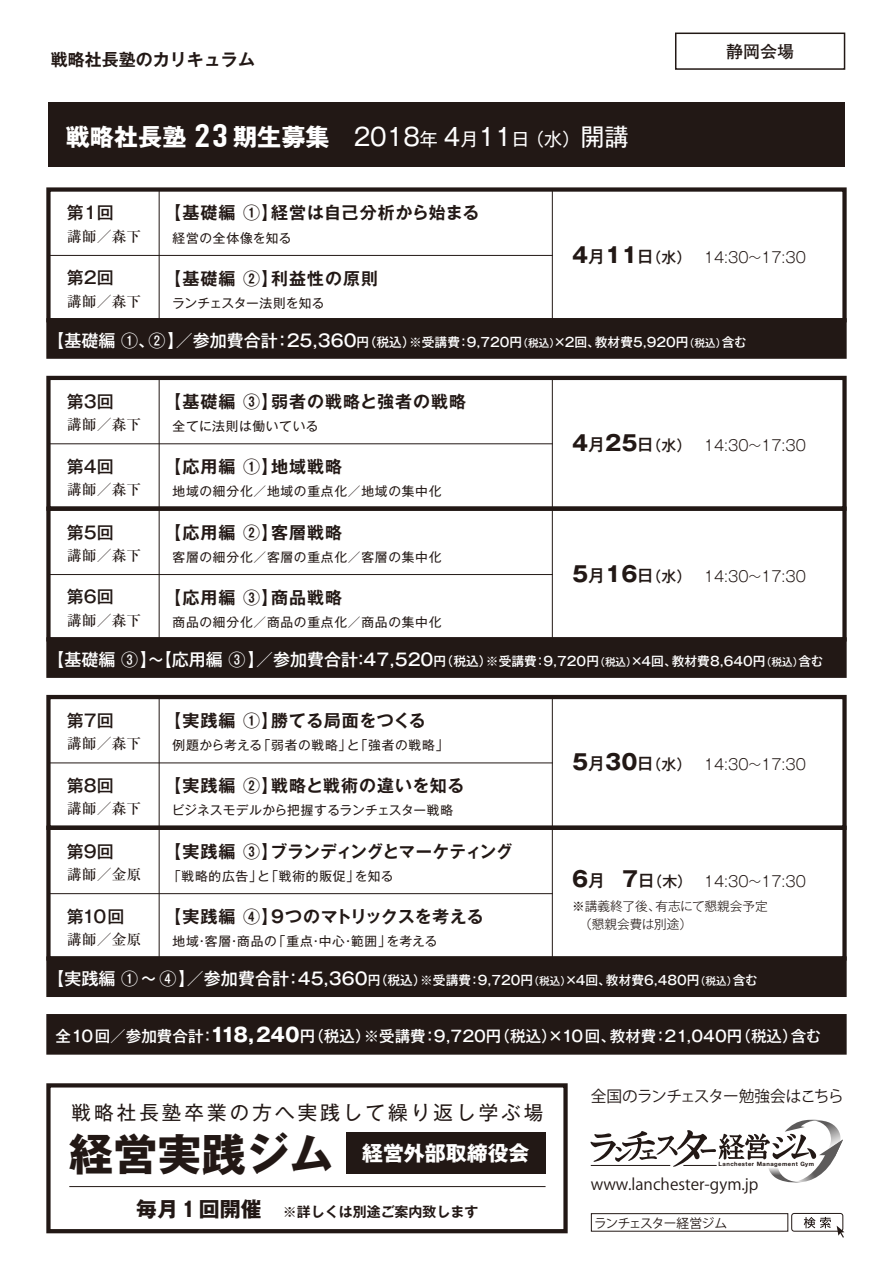
<style>
.page{position:relative;width:893px;height:1263px;background:#fff}
.page>*{position:absolute;margin:0;border:0;box-sizing:border-box;transform-origin:0 0}
.t1{font:700 44.1px "Gothic MB101";color:#221815}
.t2{font:700 24.15px "Gothic MB101";color:#fff}
.t3{font:700 20.7px "Gothic MB101";color:#fff}
.t4{font:19.5px "Gothic MB101";letter-spacing:.16em;color:#221815}
.t5{font:700 16.95px "Gothic MB101 Pro De";letter-spacing:.06em;color:#221815}
.t6{font:500 16.95px "Gothic MB101 Pro";color:#221815}
.t7{font:700 16.95px "Gothic MB101 Pro De";letter-spacing:-.005em;color:#221815}
.t8{font:700 16.95px "Gothic MB101 Pro De";letter-spacing:.015em;color:#221815}
.t9{font:700 16.95px "Gothic MB101 Pro De";letter-spacing:.04em;color:#221815}
.t10{font:700 16.95px "Gothic MB101 Pro De";letter-spacing:.03em;color:#221815}
.t11{font:16.95px "Gothic MB101 De B";color:#221815}
.t12{font:700 16.95px "Futo Go B101";color:#221815}
.t13{font:15.75px "Koz Go Pr 6 N";color:#221815}
.t14{font:15.75px "Koz Go Pr 6 N";letter-spacing:-.055em;color:#221815}
.t15{font:500 15.6px "Gothic MB101 Pro";color:#fff}
.t16{font:300 14.85px "Gothic MB101 Pro";color:#221815}
.t17{font:500 14.85px "Ryumin Pro";color:#221815}
.t18{font:13.8px "Gothic MB101 De B";color:#221815}
.t19{font:500 12.75px "Gothic MB101 Pro";color:#fff}
.t20{font:12.75px "Gothic MB101 Pro";letter-spacing:.05em;color:#221815}
.t21{font:12.75px "Gothic MB101 Pro";letter-spacing:.01em;color:#221815}
.t22{font:12.75px "Gothic MB101 Pro";letter-spacing:.005em;color:#221815}
.t23{font:12.75px "Koz Go Pr 6 N";letter-spacing:-.05em;color:#221815}
.t24{font:300 12.6px/18.1px "Gothic MB101 Pro";color:#221815}
.t25{font:700 5.85px "Helvetica Neue";letter-spacing:.08em;color:#221815}
.s1{font-family:"DIN Condensed";font-size:32.1px}
.s2{font-weight:400}
.s3{font-weight:400;font-size:18px}
.s4{font-weight:700;font-size:21.3px}
.s5{font-weight:500;font-size:16.95px}
.s6{font-weight:500}
.s7{font-size:16.95px}
.s8{font-size:10.65px}
.s9{font-weight:700;font-size:19.2px}
.s10{font-family:"Gothic MB101";font-weight:700;font-size:20.7px}
</style>
<div class="page">
<div style="left:48px;top:103px;width:796px;height:64px;background:#221815"></div>
<div style="left:675px;top:33px;width:170px;height:37px;border:2px solid #221815"></div>
<svg style="left:590px;top:1120px;width:253px;height:63px"></svg>
<div style="left:591px;top:1213px;width:197px;height:18px;border:1px solid #221815"></div>
<div style="left:791px;top:1213px;width:52px;height:18px;border:1px solid #221815;border-radius:3px"></div>
<svg style="left:804px;top:1217px;width:27px;height:11px"></svg>
<svg style="left:837px;top:1226px;width:7px;height:12px"></svg>
<div style="left:346px;top:1132px;width:200px;height:41px;background:#221815"></div>
<div style="left:46px;top:1083px;width:522px;height:150px;border:4px solid #221815"></div>
<hr style="left:69px;top:1186px;width:477px;height:1px;background:#221815">
<div style="left:46px;top:187px;width:801px;height:135px;border:4px solid #221815"></div>
<hr style="left:50px;top:255px;width:502px;height:1px;background:#221815">
<hr style="left:159px;top:191px;width:1px;height:129px;background:#221815">
<hr style="left:552px;top:191px;width:1px;height:129px;background:#221815">
<div style="left:46px;top:376px;width:801px;height:135px;border:4px solid #221815"></div>
<hr style="left:50px;top:443px;width:502px;height:1px;background:#221815">
<hr style="left:159px;top:379px;width:1px;height:130px;background:#221815">
<hr style="left:552px;top:379px;width:1px;height:130px;background:#221815">
<div style="left:46px;top:506px;width:801px;height:135px;border:4px solid #221815"></div>
<hr style="left:50px;top:574px;width:502px;height:1px;background:#221815">
<hr style="left:159px;top:510px;width:1px;height:129px;background:#221815">
<hr style="left:552px;top:510px;width:1px;height:129px;background:#221815">
<div style="left:46px;top:695px;width:801px;height:135px;border:4px solid #221815"></div>
<hr style="left:50px;top:762px;width:502px;height:1px;background:#221815">
<hr style="left:159px;top:698px;width:1px;height:130px;background:#221815">
<hr style="left:552px;top:698px;width:1px;height:130px;background:#221815">
<div style="left:46px;top:826px;width:801px;height:135px;border:4px solid #221815"></div>
<hr style="left:50px;top:893px;width:502px;height:1px;background:#221815">
<hr style="left:159px;top:829px;width:1px;height:129px;background:#221815">
<hr style="left:552px;top:829px;width:1px;height:129px;background:#221815">
<div style="left:46px;top:1014px;width:801px;height:41px;background:#221815;border:4px solid #221815"></div>
<div style="left:46px;top:318px;width:801px;height:41px;background:#221815;border:4px solid #221815"></div>
<div style="left:46px;top:637px;width:801px;height:41px;background:#221815;border:4px solid #221815"></div>
<div style="left:46px;top:956px;width:801px;height:41px;background:#221815;border:4px solid #221815"></div>
<h3 class="t11" style="left:51px;top:48px;width:206px">戦略社長塾のカリキュラム</h3>
<h2 class="t2" style="left:66px;top:120px;width:564px">戦略社長塾 <span class="s1">23</span> 期生募集 <span class="s2">2018</span><span class="s3">年</span> <span class="s2">4</span><span class="s3">月</span><span class="s2">11</span><span class="s3">日（水）</span><span class="s2">開講</span></h2>
<h3 class="t12" style="left:726px;top:42px;width:70px">静岡会場</h3>
<h3 class="t6" style="left:67px;top:199px;width:48px">第1回</h3>
<p class="t17" style="left:67px;top:225px;width:76px">講師／森下</p>
<h3 class="t6" style="left:67px;top:264px;width:48px">第2回</h3>
<p class="t17" style="left:67px;top:290px;width:76px">講師／森下</p>
<h3 class="t9" style="left:164px;top:199px;width:317px">【基礎編 ①】経営は自己分析から始まる</h3>
<p class="t20" style="left:173px;top:227px;width:121px">経営の全体像を知る</p>
<h3 class="t5" style="left:164px;top:264px;width:216px">【基礎編 ②】利益性の原則</h3>
<p class="t22" style="left:172px;top:292px;width:154px">ランチェスター法則を知る</p>
<p class="t16" style="left:572px;top:245px;width:235px"><span class="s4">4</span><span class="s5">月</span><span class="s4">11</span><span class="s5">日</span><span class="s6">（水）</span> 14:30～17:30</p>
<p class="t19" style="left:47px;top:331px;width:701px"><span class="s7">【基礎編 ①、②】／参加費合計：25,360</span>円（税込）※受講費：9,720円<span class="s8">（税込）</span>×2回、教材費5,920円<span class="s8">（税込）</span>含む</p>
<h3 class="t6" style="left:67px;top:387px;width:48px">第3回</h3>
<p class="t17" style="left:67px;top:413px;width:76px">講師／森下</p>
<h3 class="t6" style="left:67px;top:452px;width:48px">第4回</h3>
<p class="t17" style="left:67px;top:478px;width:76px">講師／森下</p>
<h3 class="t6" style="left:67px;top:518px;width:48px">第5回</h3>
<p class="t17" style="left:67px;top:544px;width:76px">講師／森下</p>
<h3 class="t6" style="left:67px;top:583px;width:48px">第6回</h3>
<p class="t17" style="left:67px;top:609px;width:76px">講師／森下</p>
<h3 class="t5" style="left:164px;top:387px;width:304px">【基礎編 ③】弱者の戦略と強者の戦略</h3>
<p class="t20" style="left:173px;top:416px;width:147px">全てに法則は働いている</p>
<h3 class="t5" style="left:164px;top:452px;width:180px">【応用編 ①】地域戦略</h3>
<p class="t20" style="left:173px;top:481px;width:270px">地域の細分化／地域の重点化／地域の集中化</p>
<h3 class="t5" style="left:164px;top:518px;width:180px">【応用編 ②】客層戦略</h3>
<p class="t20" style="left:173px;top:546px;width:270px">客層の細分化／客層の重点化／客層の集中化</p>
<h3 class="t5" style="left:164px;top:583px;width:180px">【応用編 ③】商品戦略</h3>
<p class="t20" style="left:173px;top:611px;width:270px">商品の細分化／商品の重点化／商品の集中化</p>
<p class="t16" style="left:572px;top:433px;width:235px"><span class="s4">4</span><span class="s5">月</span><span class="s4">25</span><span class="s5">日</span><span class="s6">（水）</span> 14:30～17:30</p>
<p class="t16" style="left:572px;top:564px;width:235px"><span class="s4">5</span><span class="s5">月</span><span class="s4">16</span><span class="s5">日</span><span class="s6">（水）</span> 14:30～17:30</p>
<p class="t19" style="left:47px;top:650px;width:778px"><span class="s7">【基礎編 ③】～【応用編 ③】／参加費合計：47,520</span>円（税込）※受講費：9,720円<span class="s8">（税込）</span>×4回、教材費8,640円<span class="s8">（税込）</span>含む</p>
<h3 class="t6" style="left:67px;top:706px;width:48px">第7回</h3>
<p class="t17" style="left:67px;top:732px;width:76px">講師／森下</p>
<h3 class="t6" style="left:67px;top:771px;width:48px">第8回</h3>
<p class="t17" style="left:67px;top:797px;width:76px">講師／森下</p>
<h3 class="t6" style="left:67px;top:837px;width:48px">第9回</h3>
<p class="t17" style="left:67px;top:863px;width:76px">講師／金原</p>
<h3 class="t6" style="left:67px;top:902px;width:59px">第10回</h3>
<p class="t17" style="left:67px;top:928px;width:76px">講師／金原</p>
<h3 class="t10" style="left:164px;top:706px;width:263px">【実践編 ①】勝てる局面をつくる</h3>
<p class="t20" style="left:173px;top:735px;width:277px">例題から考える「弱者の戦略」と「強者の戦略」</p>
<h3 class="t5" style="left:164px;top:771px;width:302px">【実践編 ②】戦略と戦術の違いを知る</h3>
<p class="t21" style="left:172px;top:800px;width:283px">ビジネスモデルから把握するランチェスター戦略</p>
<h3 class="t7" style="left:164px;top:837px;width:350px">【実践編 ③】ブランディングとマーケティング</h3>
<p class="t20" style="left:168px;top:865px;width:227px">「戦略的広告」と「戦術的販促」を知る</p>
<h3 class="t8" style="left:164px;top:902px;width:321px">【実践編 ④】9つのマトリックスを考える</h3>
<p class="t20" style="left:173px;top:931px;width:266px">地域・客層・商品の「重点・中心・範囲」を考える</p>
<p class="t16" style="left:572px;top:752px;width:235px"><span class="s4">5</span><span class="s5">月</span><span class="s4">30</span><span class="s5">日</span><span class="s6">（水）</span> 14:30～17:30</p>
<p class="t16" style="left:572px;top:869px;width:235px"><span class="s4">6</span><span class="s5">月</span> <span class="s4">7</span><span class="s5">日</span><span class="s6">（木）</span> 14:30～17:30</p>
<p class="t24" style="left:572px;top:895px;width:197px">※講義終了後、有志にて懇親会予定　（懇親会費は別途）</p>
<p class="t19" style="left:47px;top:969px;width:712px"><span class="s7">【実践編 ①～④】／参加費合計：45,360</span>円（税込）※受講費：9,720円<span class="s8">（税込）</span>×4回、教材費6,480円<span class="s8">（税込）</span>含む</p>
<p class="t15" style="left:56px;top:1023px;width:767px">全10回／参加費合計：<span class="s9">118,240</span>円（税込）※受講費：9,720円（税込）×10回、教材費：21,040円（税込）含む</p>
<h3 class="t4" style="left:71px;top:1099px;width:473px">戦略社長塾卒業の方へ実践して繰り返し学ぶ場</h3>
<h1 class="t1" style="left:69px;top:1123px;width:266px">経営実践ジム</h1>
<p class="t18" style="left:136px;top:1202px;width:344px"><span class="s10">毎月１回開催　</span>※詳しくは別途ご案内致します</p>
<h3 class="t3" style="left:362px;top:1139px;width:169px">経営外部取締役会</h3>
<p class="t14" style="left:591px;top:1087px;width:255px">全国のランチェスター勉強会はこちら</p>
<p class="t25" style="left:719px;top:1159px;width:97px">Lanchester Management Gym</p>
<p class="t13" style="left:591px;top:1175px;width:169px">www.lanchester-gym.jp</p>
<p class="t23" style="left:594px;top:1216px;width:134px">ランチェスター経営ジム</p>
</div>
